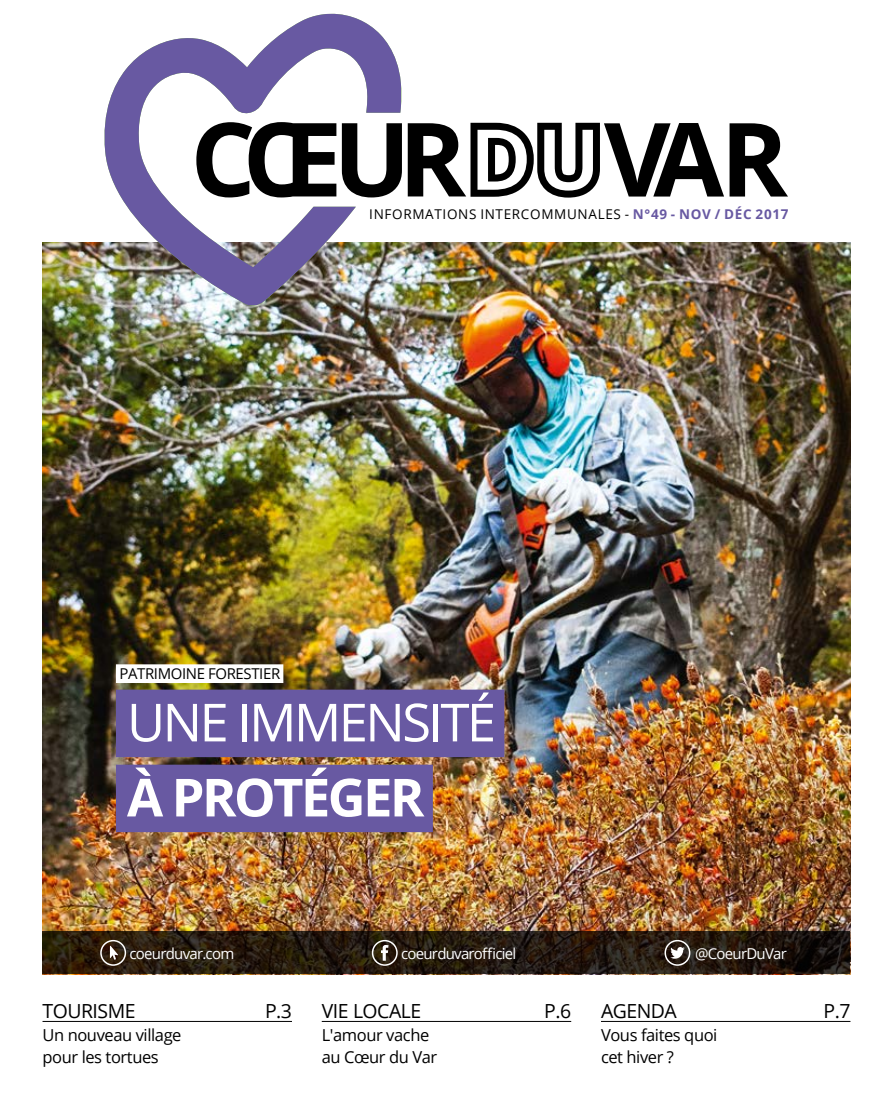
<style>
.page{position:relative;width:893px;height:1106px;background:#fff}
.page>*{position:absolute;margin:0;border:0;box-sizing:border-box;transform-origin:0 0}
.t1{font:52.5px "Open Sans";letter-spacing:-.05em;color:#fff}
.t2{font:700 52.5px "Open Sans";letter-spacing:-.05em;color:#fff}
.t3{font:19.35px "Open Sans";letter-spacing:-.025em;color:#000}
.t4{font:16.5px/22.5px "Open Sans";letter-spacing:-.025em;color:#000}
.t5{font:15px "Open Sans";letter-spacing:-.05em;color:#fff}
.t6{font:15px "Open Sans";letter-spacing:-.025em;color:#000}
.t7{font:13.5px "Open Sans";letter-spacing:.05em;color:#000}
.s1{font-weight:700;color:#6859a2}
.s2{color:#fff}
</style>
<div class="page">
<img style="left:43px;top:242px;width:807px;height:689px">
<hr style="left:322px;top:1021px;width:249px;height:1px;background:#000">
<hr style="left:43px;top:1021px;width:249px;height:1px;background:#000">
<hr style="left:601px;top:1021px;width:249px;height:1px;background:#000">
<svg style="left:43px;top:931px;width:807px;height:43px;background:#261b10"></svg>
<svg style="left:381px;top:945px;width:8px;height:15px"></svg>
<div style="left:372px;top:939px;width:26px;height:26px;border:2px solid #fff;border-radius:50%"></div>
<svg style="left:670px;top:947px;width:15px;height:11px"></svg>
<div style="left:664px;top:939px;width:26px;height:26px;border:2px solid #fff;border-radius:50%"></div>
<div style="left:100px;top:939px;width:26px;height:26px;border:2px solid #fff;border-radius:50%"></div>
<svg style="left:110px;top:945px;width:8px;height:14px"></svg>
<div style="left:116px;top:689px;width:388px;height:68px;background:#6859a2"></div>
<div style="left:116px;top:764px;width:317px;height:68px;background:#6859a2"></div>
<div style="left:116px;top:664px;width:167px;height:19px;background:#fff"></div>
<svg style="left:408px;top:123px;width:380px;height:75px"></svg>
<svg style="left:101px;top:14px;width:300px;height:291px"></svg>
<p class="t7" style="left:369px;top:205px;width:421px">INFORMATIONS INTERCOMMUNALES - <span class="s1">N°49 - NOV / DÉC 2017</span></p>
<p class="t6" style="left:119px;top:663px;width:162px">PATRIMOINE FORESTIER</p>
<h1 class="t1" style="left:127px;top:686px;width:371px">UNE IMMENSITÉ</h1>
<h1 class="t2" style="left:127px;top:760px;width:299px">À PROTÉGER</h1>
<p class="t5" style="left:130px;top:942px;width:106px">coeurduvar.com</p>
<p class="t5" style="left:401px;top:942px;width:117px">coeurduvarofficiel</p>
<p class="t5" style="left:695px;top:942px;width:93px">@CoeurDuVar</p>
<p class="t3" style="left:43px;top:998px;width:95px">TOURISME</p>
<p class="t3" style="left:265px;top:998px;width:29px">P.3</p>
<p class="t4" style="left:43px;top:1023px;width:141px">Un nouveau village pour les tortues</p>
<p class="t3" style="left:322px;top:998px;width:101px">VIE<span class="s2">I</span>LOCALE</p>
<p class="t3" style="left:544px;top:998px;width:29px">P.6</p>
<p class="t4" style="left:322px;top:1023px;width:117px">L'amour vache au Cœur du Var</p>
<p class="t3" style="left:601px;top:998px;width:77px">AGENDA</p>
<p class="t3" style="left:823px;top:998px;width:29px">P.7</p>
<p class="t4" style="left:601px;top:1023px;width:118px">Vous faites quoi cet hiver ?</p>
</div>
